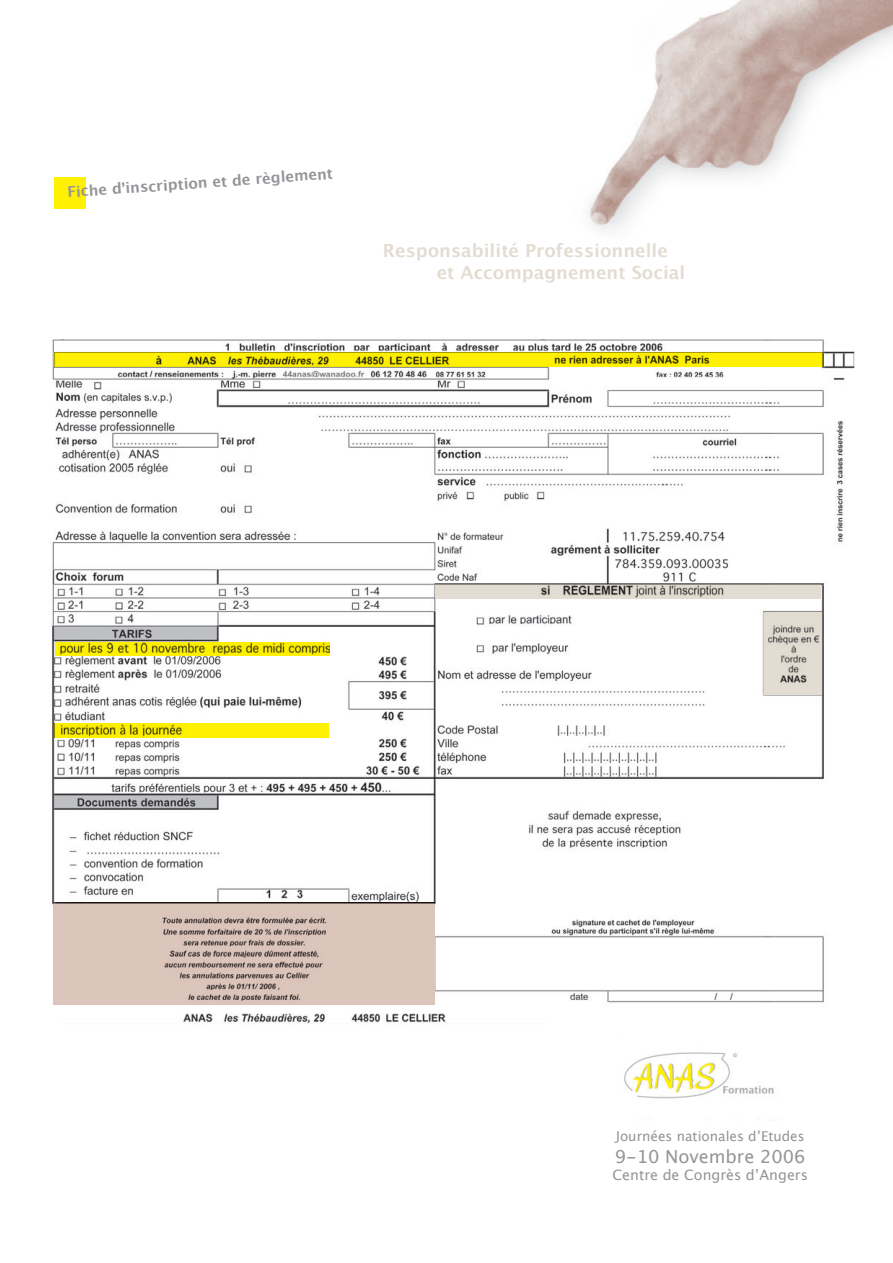
<style>
.page{position:relative;width:893px;height:1263px;background:#fff}
.page>*{position:absolute;margin:0;border:0;box-sizing:border-box;transform-origin:0 0}
.t1{font:700 18px/21.6px "Lucida Grande";color:#e3dcd2}
.t2{font:18px "Lucida Grande";color:#939598}
.t3{font:700 14.85px "Lucida Grande";color:#939598}
.t4{font:14.25px "Lucida Grande";color:#939598}
.t5{font:13.5px "Lucida Grande";color:#939598}
</style>
<div class="page">
<img style="left:51px;top:339px;width:803px;height:685px">
<div style="left:54px;top:177px;width:31px;height:31px;background:#fff101"></div>
<img style="left:589px;top:0;width:304px;height:230px">
<img style="left:53px;top:902px;width:382px;height:103px">
<img style="left:624px;top:1052px;width:150px;height:47px">
<img style="left:55px;top:642px;width:275px;height:13px">
<img style="left:54px;top:724px;width:274px;height:13px">
<img style="left:53px;top:353px;width:770px;height:14px">
<img style="left:763px;top:612px;width:59px;height:82px">
<img style="left:436px;top:585px;width:385px;height:13px">
<p class="t3" style="left:67px;top:184px;width:268px;rotate:-4deg">Fiche dʼinscription et de règlement</p>
<p class="t1" style="left:437px;top:240px;width:250px;text-indent:-54px">Responsabilité Professionnelle et Accompagnement Social</p>
<p class="t5" style="left:616px;top:1128px;width:190px">Journées nationales dʼEtudes</p>
<p class="t2" style="left:615px;top:1146px;width:192px">9-10 Novembre 2006</p>
<p class="t4" style="left:612px;top:1166px;width:197px">Centre de Congrès dʼAngers</p>
</div>
